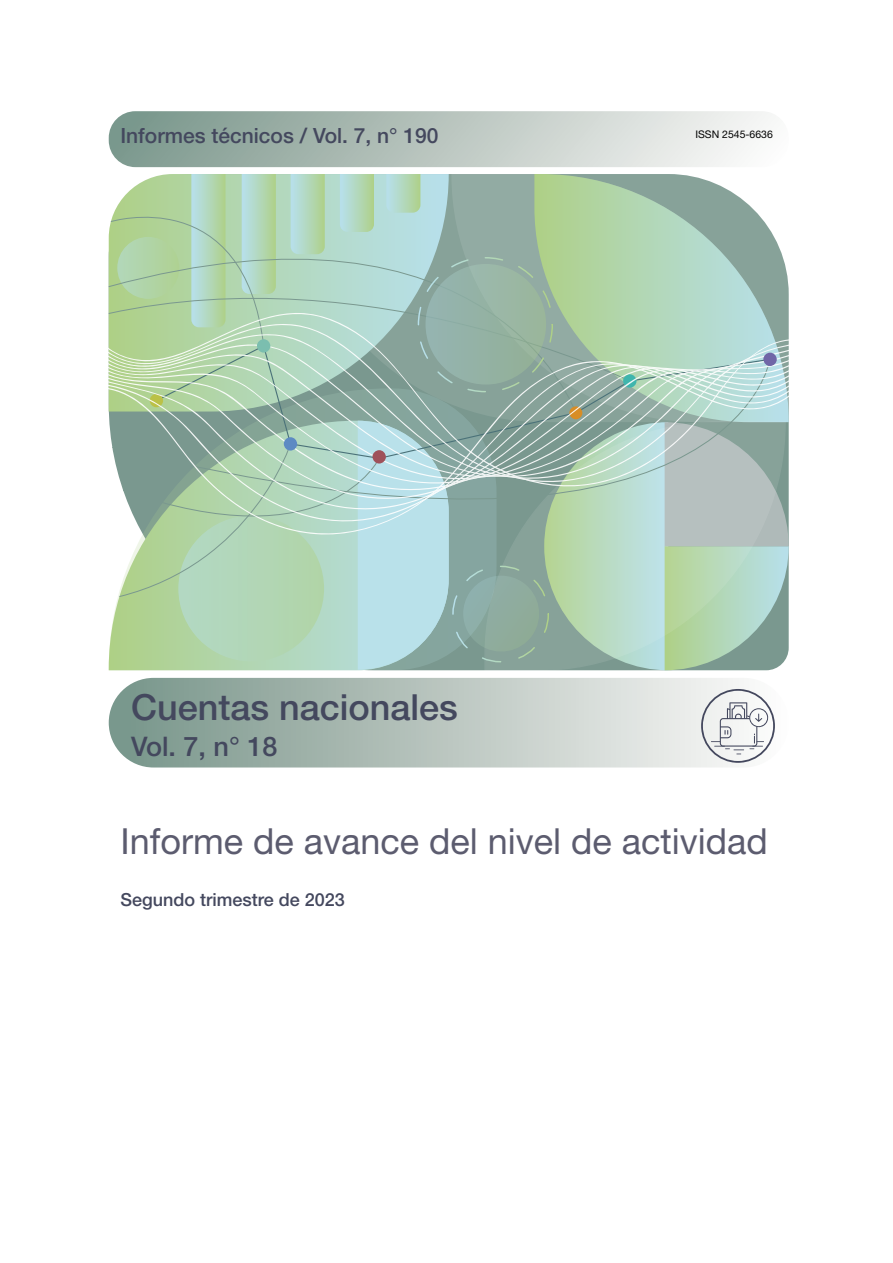
<style>
.page{position:relative;width:893px;height:1263px;background:#fff}
.page>*{position:absolute;margin:0;border:0;box-sizing:border-box;transform-origin:0 0}
.t1{font:36px "Helvetica Neue LT Std";color:#5c5c6f}
.t2{font:500 36px "Helvetica Neue LT Std";color:#44485e}
.t3{font:500 27px "Helvetica Neue LT Std";color:#44485e}
.t4{font:500 21px "Helvetica Neue LT Std";color:#44485e}
.t5{font:500 18px "Helvetica Neue LT Std";color:#44485e}
.t6{font:10.5px "Helvetica Neue LT Std";color:#000}
</style>
<div class="page">
<svg style="left:291px;top:174px;width:34px;height:7px"></svg>
<svg style="left:340px;top:174px;width:34px;height:7px"></svg>
<svg style="left:386px;top:174px;width:34px;height:7px"></svg>
<svg style="left:534px;top:174px;width:255px;height:139px;background:#acc9b6"></svg>
<svg style="left:144px;top:174px;width:132px;height:7px"></svg>
<svg style="left:108px;top:181px;width:468px;height:75px;background:#adceb3"></svg>
<svg style="left:108px;top:256px;width:522px;height:57px;background:#acd0b2"></svg>
<svg style="left:119px;top:602px;width:330px;height:68px;background:#afd4b9"></svg>
<svg style="left:117px;top:534px;width:346px;height:68px;background:#b4d8c2"></svg>
<svg style="left:108px;top:313px;width:681px;height:11px;background:#aed2b6"></svg>
<svg style="left:108px;top:324px;width:681px;height:10px;background:#aed1b5"></svg>
<svg style="left:108px;top:334px;width:681px;height:10px;background:#aed0b5"></svg>
<svg style="left:108px;top:344px;width:681px;height:10px;background:#aecfb5"></svg>
<svg style="left:108px;top:354px;width:681px;height:7px;background:#adcdb6"></svg>
<svg style="left:108px;top:361px;width:681px;height:173px;background:#a5c4b5"></svg>
<div style="left:372px;top:450px;width:14px;height:13px;background:#9f515a;border-radius:50%"></div>
<svg style="left:109px;top:111px;width:660px;height:56px;background:#bac7c1"></svg>
<div style="left:109px;top:678px;width:680px;height:89px;background:linear-gradient(to right,#779388,#fffcfc);border-radius:45px"></div>
<div style="left:257px;top:339px;width:13px;height:14px;background:#7bbeaf;border-radius:50%"></div>
<div style="left:763px;top:353px;width:14px;height:13px;background:#7066a7;border-radius:50%"></div>
<div style="left:284px;top:437px;width:13px;height:14px;background:#5d8ac3;border-radius:50%"></div>
<div style="left:425px;top:264px;width:121px;height:121px;background:#94b3a5;border-radius:60px"></div>
<svg style="left:463px;top:422px;width:326px;height:248px;background:#a3bfb0"></svg>
<svg style="left:701px;top:689px;width:74px;height:74px"></svg>
<p class="t4" style="left:120px;top:123px;width:320px">Informes técnicos / Vol. 7, n° 190</p>
<p class="t2" style="left:131px;top:686px;width:328px">Cuentas nacionales</p>
<p class="t3" style="left:131px;top:730px;width:148px">Vol. 7, n° 18</p>
<p class="t6" style="left:695px;top:128px;width:79px">ISSN 2545-6636</p>
<p class="t1" style="left:120px;top:819px;width:649px">Informe de avance del nivel de actividad</p>
<p class="t5" style="left:120px;top:888px;width:226px">Segundo trimestre de 2023</p>
</div>
